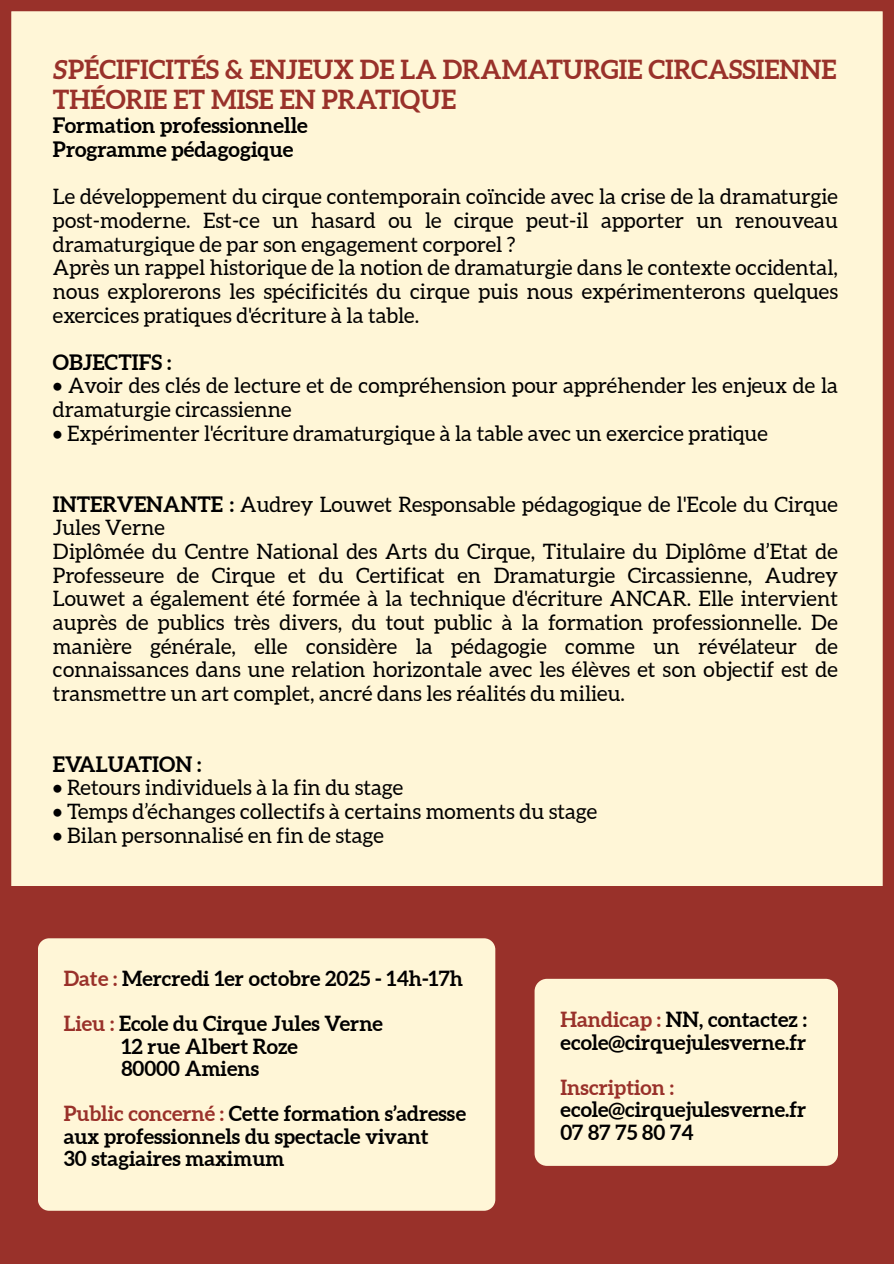
<style>
.page{position:relative;width:894px;height:1264px;background:#fff}
.page>*{position:absolute;margin:0;border:0;box-sizing:border-box;transform-origin:0 0}
.t1{font:700 26.25px/29.2px "Aleo";color:#99312a}
.t2{font:21.3px/23.7px "Aleo";color:#000}
.t3{font:700 21.3px/23.7px "Aleo";color:#000}
.t4{font:700 20.85px/22.5px "Aleo";color:#000}
.t5{font:700 20.85px "Aleo";color:#99312a}
.s1{font-style:italic}
.s2{font-weight:700}
.s3{color:#99312a}
</style>
<div class="page">
<div style="left:0;top:886px;width:893px;height:377px;background:#99312a"></div>
<div style="left:38px;top:938px;width:457px;height:272px;background:#fff6d7"></div>
<div style="left:0;top:0;width:893px;height:886px;background:#fff6d7"></div>
<div style="left:534px;top:978px;width:303px;height:187px;background:#fff6d7"></div>
<p class="t1" style="left:53px;top:55px;width:784px"><span class="s1">S</span>PÉCIFICITÉS &amp; ENJEUX DE LA DRAMATURGIE CIRCASSIENNE<br>THÉORIE ET MISE EN PRATIQUE</p>
<p class="t3" style="left:53px;top:114px;width:256px">Formation professionnelle<br>Programme pédagogique</p>
<p class="t2" style="left:53px;top:185px;width:786px">Le développement du cirque contemporain coïncide avec la crise de la dramaturgie post-moderne. Est-ce un hasard ou le cirque peut-il apporter un renouveau dramaturgique de par son engagement corporel ?<br>Après un rappel historique de la notion de dramaturgie dans le contexte occidental, nous explorerons les spécificités du cirque puis nous expérimenterons quelques exercices pratiques d'écriture à la table.</p>
<p class="t3" style="left:53px;top:350px;width:120px">OBJECTIFS :</p>
<p class="t2" style="left:53px;top:374px;width:786px">• Avoir des clés de lecture et de compréhension pour appréhender les enjeux de la dramaturgie circassienne</p>
<p class="t2" style="left:53px;top:421px;width:716px">• Expérimenter l'écriture dramaturgique à la table avec un exercice pratique</p>
<p class="t2" style="left:53px;top:492px;width:786px"><span class="s2">INTERVENANTE :</span> Audrey Louwet Responsable pédagogique de l'Ecole du Cirque Jules Verne<br>Diplômée du Centre National des Arts du Cirque, Titulaire du Diplôme d’Etat de Professeure de Cirque et du Certificat en Dramaturgie Circassienne, Audrey Louwet a également été formée à la technique d'écriture ANCAR. Elle intervient auprès de publics très divers, du tout public à la formation professionnelle. De manière générale, elle considère la pédagogie comme un révélateur de connaissances dans une relation horizontale avec les élèves et son objectif est de transmettre un art complet, ancré dans les réalités du milieu.</p>
<p class="t3" style="left:53px;top:752px;width:150px">EVALUATION :</p>
<p class="t2" style="left:53px;top:776px;width:351px">• Retours individuels à la fin du stage</p>
<p class="t2" style="left:53px;top:799px;width:545px">• Temps d’échanges collectifs à certains moments du stage</p>
<p class="t2" style="left:53px;top:823px;width:332px">• Bilan personnalisé en fin de stage</p>
<p class="t4" style="left:64px;top:955px;width:401px;line-height:45px"><span class="s3">Date :</span> Mercredi 1er octobre 2025 - 14h-17h<br><span class="s3">Lieu :</span> Ecole du Cirque Jules Verne</p>
<p class="t4" style="left:121px;top:1034px;width:178px">12 rue Albert Roze<br>80000 Amiens</p>
<p class="t4" style="left:64px;top:1102px;width:404px"><span class="s3">Public concerné :</span> Cette formation s’adresse aux professionnels du spectacle vivant<br>30 stagiaires maximum</p>
<p class="t4" style="left:560px;top:1008px;width:248px"><span class="s3">Handicap :</span> NN, contactez : ecole@cirquejulesverne.fr</p>
<p class="t5" style="left:560px;top:1075px;width:115px">Inscription :</p>
<p class="t4" style="left:560px;top:1098px;width:247px">ecole@cirquejulesverne.fr<br>07 87 75 80 74</p>
</div>
